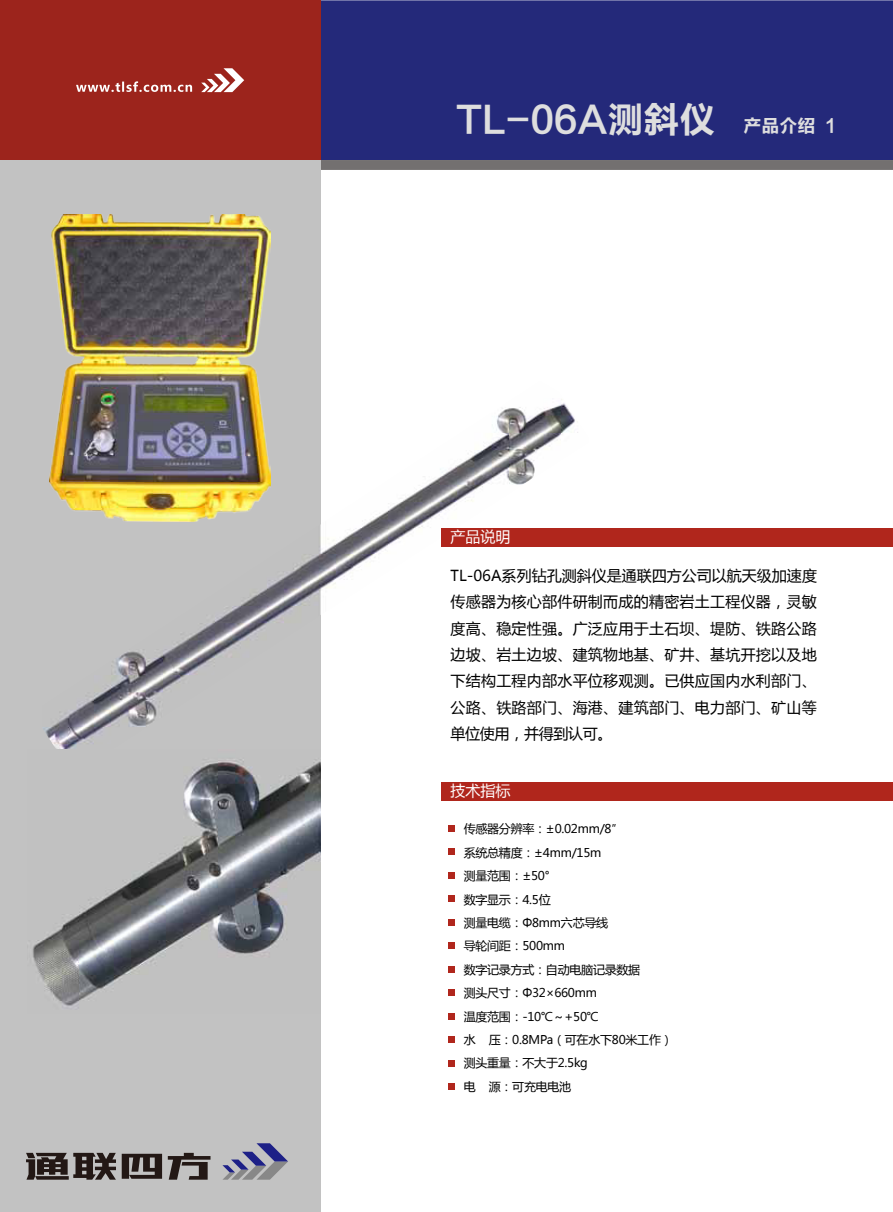
<style>
.page{position:relative;width:893px;height:1212px;background:#fff}
.page>*{position:absolute;margin:0;border:0;box-sizing:border-box;transform-origin:0 0}
.t1{font:36px "FZLTCHJW GB1 0";color:#dedede}
.t2{font:15px/26.4px "Microsoft Ya Hei";letter-spacing:.02em;color:#000;text-align:justify}
.t3{font:15px "Microsoft Ya Hei";color:#fff}
.t4{font:12px/23.4px "Microsoft Ya Hei";letter-spacing:-.02em;color:#000}
.s1{font-size:18px}
</style>
<div class="page">
<div style="left:320px;top:0;width:573px;height:160px;background:#24297a"></div>
<div style="left:320px;top:160px;width:573px;height:10px;background:#737070"></div>
<div style="left:441px;top:782px;width:452px;height:19px;background:#b0261c"></div>
<div style="left:0;top:0;width:320px;height:160px;background:#9c241c"></div>
<div style="left:0;top:160px;width:320px;height:1052px;background:#c2c2c2"></div>
<svg style="left:449px;top:825px;width:6px;height:6px"></svg>
<svg style="left:449px;top:849px;width:6px;height:6px"></svg>
<svg style="left:449px;top:872px;width:6px;height:6px"></svg>
<div style="left:449px;top:895px;width:6px;height:7px;background:#b0261c"></div>
<svg style="left:449px;top:919px;width:6px;height:6px"></svg>
<div style="left:449px;top:942px;width:6px;height:7px;background:#b0261c"></div>
<svg style="left:449px;top:966px;width:6px;height:6px"></svg>
<div style="left:449px;top:989px;width:6px;height:7px;background:#b0261c"></div>
<svg style="left:449px;top:1013px;width:6px;height:6px"></svg>
<div style="left:449px;top:1036px;width:6px;height:7px;background:#b0261c"></div>
<svg style="left:449px;top:1060px;width:6px;height:6px"></svg>
<div style="left:449px;top:1083px;width:6px;height:7px;background:#b0261c"></div>
<svg style="left:76px;top:68px;width:168px;height:24px"></svg>
<img style="left:43px;top:381px;width:545px;height:372px">
<img style="left:32px;top:750px;width:288px;height:258px">
<img style="left:50px;top:214px;width:221px;height:308px">
<div style="left:441px;top:528px;width:452px;height:18px;background:#b0261c"></div>
<svg style="left:222px;top:1143px;width:66px;height:37px"></svg>
<svg style="left:26px;top:1153px;width:90px;height:27px"></svg>
<svg style="left:122px;top:1154px;width:40px;height:25px"></svg>
<svg style="left:168px;top:1153px;width:42px;height:27px"></svg>
<h1 class="t1" style="left:456px;top:100px;width:382px">TL-06A测斜仪 <span class="s1">产品介绍 1</span></h1>
<p class="t3" style="left:451px;top:527px;width:61px">产品说明</p>
<p class="t2" style="left:451px;top:562px;width:368px">TL-06A系列钻孔测斜仪是通联四方公司以航天级加速度传感器为核心部件研制而成的精密岩土工程仪器，灵敏度高、稳定性强。广泛应用于土石坝、堤防、铁路公路边坡、岩土边坡、建筑物地基、矿井、基坑开挖以及地下结构工程内部水平位移观测。已供应国内水利部门、公路、铁路部门、海港、建筑部门、电力部门、矿山等单位使用，并得到认可。</p>
<p class="t3" style="left:451px;top:780px;width:61px">技术指标</p>
<p class="t4" style="left:464px;top:817px;width:211px">传感器分辨率：±0.02mm/8″<br>系统总精度：±4mm/15m<br>测量范围：±50°<br>数字显示：4.5位<br>测量电缆：Φ8mm六芯导线<br>导轮间距：500mm<br>数字记录方式：自动电脑记录数据<br>测头尺寸：Φ32×660mm<br>温度范围：-10℃～+50℃<br>水 压：0.8MPa（可在水下80米工作）测头重量：不大于2.5kg<br>电 源：可充电电池</p>
</div>
